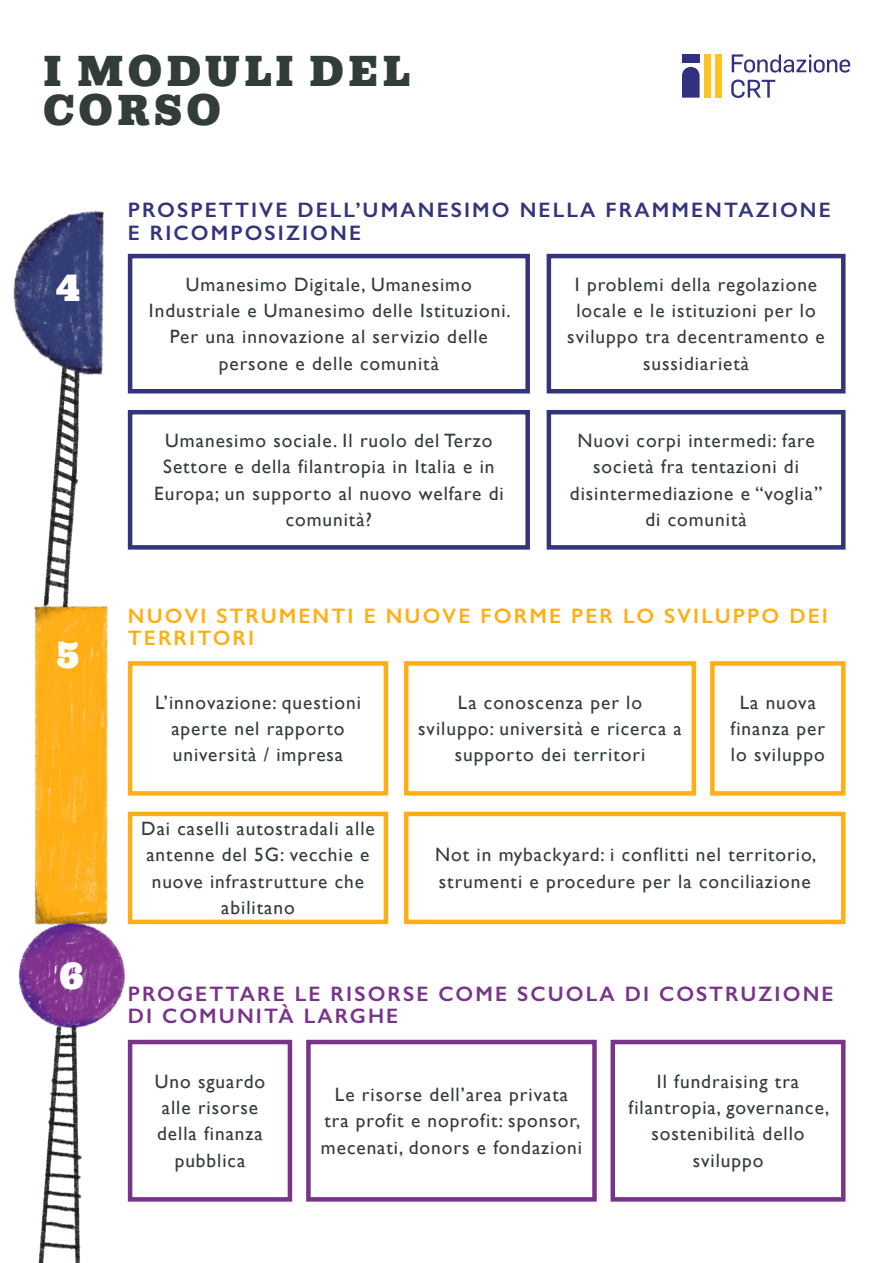
<style>
.page{position:relative;width:893px;height:1263px;background:#fff}
.page>*{position:absolute;margin:0;border:0;box-sizing:border-box;transform-origin:0 0}
.t1{font:900 42.9px/39px "Capital Serif";letter-spacing:.11em;color:#323c3b}
.t2{font:900 37.5px "Capital Serif";color:#fff}
.t3{font:600 21px/22.5px "Gill Sans";letter-spacing:.1em;color:#34347d}
.t4{font:600 21px/22.5px "Gill Sans";letter-spacing:.1em;color:#78348a}
.t5{font:600 21px/22.5px "Gill Sans";letter-spacing:.1em;color:#ffaf15}
.t6{font:19.35px/26.2px "Gill Sans";letter-spacing:.05em;color:#323c3b;text-align:center}
</style>
<div class="page">
<img style="left:13px;top:54px;width:838px;height:1209px">
<div style="left:128px;top:254px;width:402px;height:139px;border:4px solid #34347d"></div>
<div style="left:128px;top:410px;width:402px;height:140px;border:4px solid #34347d"></div>
<div style="left:128px;top:661px;width:260px;height:135px;border:4px solid #ffaf15"></div>
<div style="left:128px;top:812px;width:260px;height:112px;border:4px solid #ffaf15"></div>
<div style="left:404px;top:661px;width:292px;height:135px;border:4px solid #ffaf15"></div>
<div style="left:404px;top:812px;width:441px;height:112px;border:4px solid #ffaf15"></div>
<div style="left:547px;top:254px;width:298px;height:139px;border:4px solid #34347d"></div>
<div style="left:547px;top:410px;width:298px;height:140px;border:4px solid #34347d"></div>
<div style="left:710px;top:661px;width:135px;height:135px;border:4px solid #ffaf15"></div>
<div style="left:128px;top:1040px;width:164px;height:161px;border:4px solid #78348a"></div>
<div style="left:306px;top:1040px;width:291px;height:161px;border:4px solid #78348a"></div>
<div style="left:611px;top:1040px;width:234px;height:161px;border:4px solid #78348a"></div>
<div style="left:704px;top:54px;width:7px;height:44px;background:#fec221"></div>
<div style="left:715px;top:54px;width:6px;height:44px;background:#fec221"></div>
<svg style="left:682px;top:67px;width:18px;height:31px"></svg>
<div style="left:682px;top:54px;width:18px;height:8px;background:#30317f"></div>
<svg style="left:732px;top:54px;width:118px;height:19px"></svg>
<svg style="left:731px;top:80px;width:44px;height:18px"></svg>
<p class="t1" style="left:43px;top:51px;width:368px">I MODULI DEL<br>CORSO</p>
<p class="t2" style="left:56px;top:261px;width:26px">4</p>
<p class="t2" style="left:57px;top:628px;width:23px">5</p>
<p class="t2" style="left:59px;top:949px;width:26px">6</p>
<p class="t3" style="left:128px;top:199px;width:704px">PROSPETTIVE DELL’UMANESIMO NELLA FRAMMENTAZIONE<br>E RICOMPOSIZIONE</p>
<p class="t6" style="left:149px;top:271px;width:363px">Umanesimo Digitale, Umanesimo Industriale e Umanesimo delle Istituzioni.<br>Per una innovazione al servizio delle persone e delle comunità</p>
<p class="t6" style="left:154px;top:427px;width:351px">Umanesimo sociale. Il ruolo del Terzo<br>Settore e della filantropia in Italia e in<br>Europa; un supporto al nuovo welfare di comunità?</p>
<p class="t6" style="left:567px;top:271px;width:259px">I problemi della regolazione locale e le istituzioni per lo sviluppo tra decentramento e sussidiarietà</p>
<p class="t6" style="left:570px;top:427px;width:254px">Nuovi corpi intermedi: fare società fra tentazioni di disintermediazione e “voglia” di comunità</p>
<p class="t5" style="left:128px;top:604px;width:701px">NUOVI STRUMENTI E NUOVE FORME PER LO SVILUPPO DEI<br>TERRITORI</p>
<p class="t6" style="left:155px;top:689px;width:207px">L’innovazione: questioni aperte nel rapporto università / impresa</p>
<p class="t6" style="left:141px;top:815px;width:235px">Dai caselli autostradali alle antenne del 5G: vecchie e nuove infrastrutture che abilitano</p>
<p class="t6" style="left:418px;top:689px;width:265px">La conoscenza per lo sviluppo: università e ricerca a supporto dei territori</p>
<p class="t6" style="left:731px;top:689px;width:96px">La nuova finanza per lo sviluppo</p>
<p class="t6" style="left:435px;top:842px;width:383px;text-align:left">Not in mybackyard: i conflitti nel territorio, strumenti e procedure per la conciliazione</p>
<p class="t4" style="left:128px;top:982px;width:707px">PROGETTARE LE RISORSE COME SCUOLA DI COSTRUZIONE<br>DI COMUNITÀ LARGHE</p>
<p class="t6" style="left:155px;top:1068px;width:112px">Uno sguardo alle risorse della finanza pubblica</p>
<p class="t6" style="left:321px;top:1081px;width:263px">Le risorse dell’area privata tra profit e noprofit: sponsor, mecenati, donors e fondazioni</p>
<p class="t6" style="left:628px;top:1068px;width:202px">Il fundraising tra filantropia, governance, sostenibilità dello sviluppo</p>
</div>
